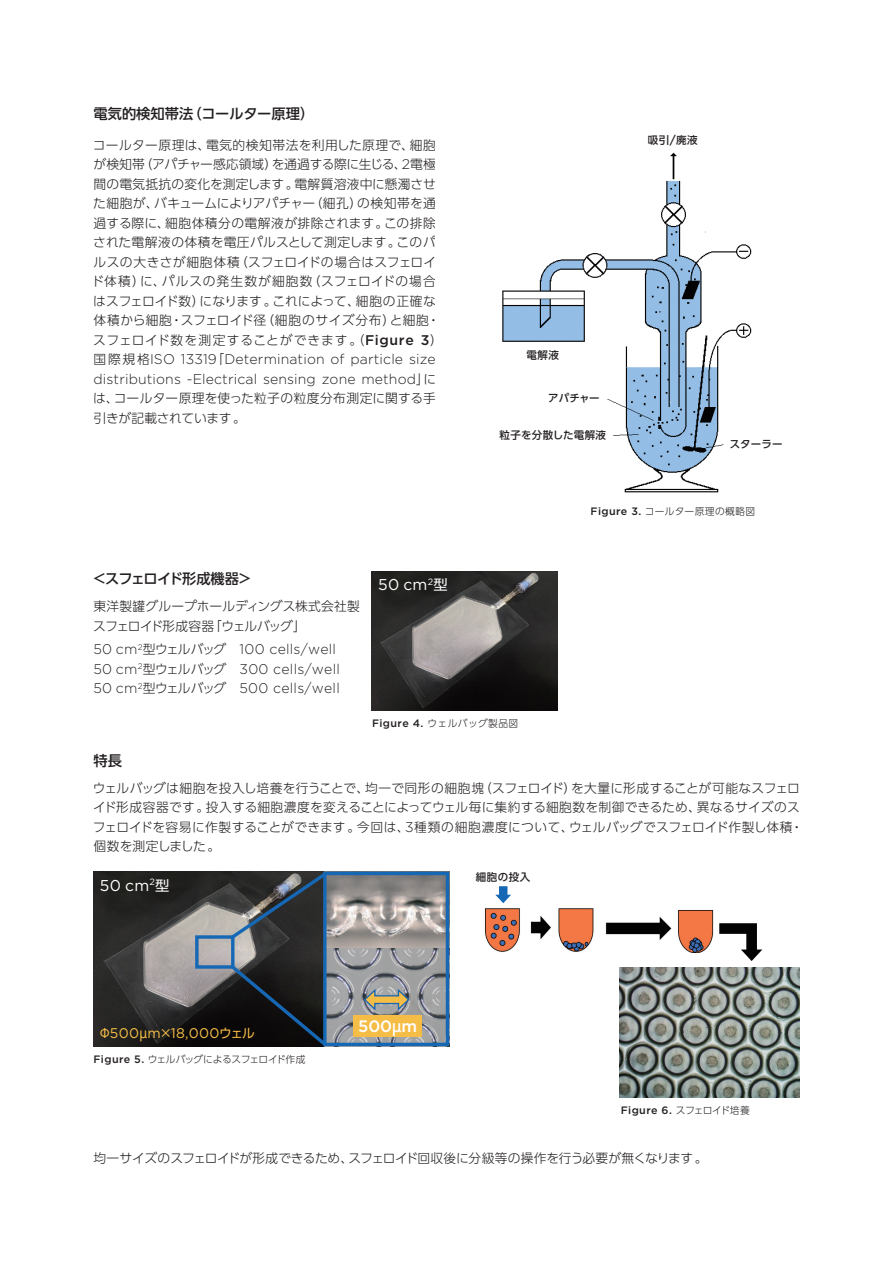
<style>
.page{position:relative;width:893px;height:1263px;background:#fff}
.page>*{position:absolute;margin:0;border:0;box-sizing:border-box;transform-origin:0 0}
.t1{font:500 16.5px "Gotham";color:#fff}
.t2{font:15.75px "Gotham";letter-spacing:.02em;color:#fff}
.t3{font:500 14.25px "UD Shin Go Pro";color:#231f20}
.t4{font:500 14.25px "UD Shin Go Pro";letter-spacing:-.06em;color:#231f20}
.t5{font:300 14.1px/19.5px "Gotham";letter-spacing:.01em;color:#231f20}
.t6{font:14.1px "Gotham";color:#f6bd46}
.t7{font:300 12.75px/19.5px "UD Shin Go Pro";letter-spacing:.01em;color:#231f20}
.t8{font:300 12.75px "UD Shin Go Pro";letter-spacing:-.02em;color:#231f20}
.t9{font:500 10.8px "Gotham";letter-spacing:.035em;color:#231f20}
.t10{font:500 10.5px "UD Shin Go Pro";letter-spacing:.03em;color:#231f20}
.t11{font:300 9.75px "UD Shin Go Pro";letter-spacing:.04em;color:#231f20}
.t12{font:300 9.75px "UD Shin Go Pro";letter-spacing:-.04em;color:#231f20}
.s1{font-family:"Gotham";font-size:14.1px}
.s2{font-family:"Gotham";font-weight:500;font-size:14.1px}
.s3{font-family:"UD Shin Go Pro";font-size:12.75px}
.s4{font-family:"UD Shin Go Pro";font-size:14.25px}
.s5{font-family:"Gotham";font-size:11.55px}
.s6{font-family:"Gotham";font-weight:500;font-size:10.8px}
.s7{font-family:"UD Shin Go Pro";font-size:15px}
.s8{font-family:"UD Shin Go Pro";font-weight:300;font-size:9.75px}
</style>
<div class="page">
<img style="left:372px;top:571px;width:185px;height:139px">
<img style="left:502px;top:152px;width:250px;height:341px">
<img style="left:620px;top:967px;width:179px;height:130px">
<img style="left:485px;top:908px;width:229px;height:45px">
<div style="left:499px;top:886px;width:8px;height:11px;background:#1768b4"></div>
<svg style="left:495px;top:895px;width:16px;height:8px"></svg>
<svg style="left:709px;top:918px;width:53px;height:43px"></svg>
<img style="left:94px;top:872px;width:351px;height:174px">
<div style="left:354px;top:1016px;width:68px;height:21px;background:#f6bd46"></div>
<div style="left:323px;top:872px;width:126px;height:174px;border:3px solid #1768b4"></div>
<div style="left:195px;top:935px;width:39px;height:34px;border:3px solid #1768b4"></div>
<svg style="left:226px;top:871px;width:104px;height:72px;background:#444a50"></svg>
<svg style="left:228px;top:962px;width:102px;height:85px;background:#1b2026"></svg>
<svg style="left:363px;top:987px;width:47px;height:25px"></svg>
<p class="t3" style="left:94px;top:102px;width:222px">電気的検知帯法（コールター原理）</p>
<p class="t7" style="left:91px;top:135px;width:359px">コールター原理は、電気的検知帯法を利用した原理で、細胞が検知帯（アパチャー感応領域）を通過する際に生じる、<span class="s1">2</span>電極間の電気抵抗の変化を測定します。電解質溶液中に懸濁させた細胞が、バキュームによりアパチャー（細孔）の検知帯を通過する際に、細胞体積分の電解液が排除されます。この排除された電解液の体積を電圧パルスとして測定します。このパルスの大きさが細胞体積（スフェロイドの場合はスフェロイド体積）に、パルスの発生数が細胞数（スフェロイドの場合はスフェロイド数）になります。これによって、細胞の正確な体積から細胞・スフェロイド径（細胞のサイズ分布）と細胞・スフェロイド数を測定することができます。（<span class="s2">Figure 3</span>）　</p>
<p class="t5" style="left:94px;top:349px;width:344px"><span class="s3">国際規格</span>ISO 13319<span class="s3">「</span>Determination of particle size distributions -Electrical sensing zone method<span class="s3">」に</span></p>
<p class="t7" style="left:93px;top:388px;width:344px">は、コールター原理を使った粒子の粒度分布測定に関する手引きが記載されています。</p>
<p class="t4" style="left:92px;top:567px;width:161px">＜スフェロイド形成機器＞</p>
<p class="t7" style="left:93px;top:596px;width:268px">東洋製罐グループホールディングス株式会社製スフェロイド形成容器「ウェルバッグ」</p>
<p class="t5" style="left:94px;top:639px;width:248px">50 cm<sup>2</sup><span class="s3">型ウェルバッグ　</span>100 cells/well<br>50 cm<sup>2</sup><span class="s3">型ウェルバッグ　</span>300 cells/well<br>50 cm<sup>2</sup><span class="s3">型ウェルバッグ　</span>500 cells/well</p>
<p class="t2" style="left:378px;top:575px;width:71px">50 cm<sup>2</sup><span class="s4">型</span></p>
<p class="t10" style="left:648px;top:132px;width:51px">吸引<span class="s5">/</span>廃液</p>
<p class="t10" style="left:526px;top:346px;width:34px">電解液</p>
<p class="t10" style="left:548px;top:390px;width:53px">アパチャー</p>
<p class="t10" style="left:499px;top:427px;width:108px">粒子を分散した電解液</p>
<p class="t10" style="left:730px;top:436px;width:54px">スターラー</p>
<p class="t11" style="left:591px;top:503px;width:166px"><span class="s6">Figure 3.</span> コールター原理の概略図</p>
<p class="t11" style="left:372px;top:716px;width:148px"><span class="s6">Figure 4.</span> ウェルバッグ製品図</p>
<p class="t3" style="left:94px;top:749px;width:30px">特長</p>
<p class="t7" style="left:93px;top:777px;width:712px">ウェルバッグは細胞を投入し培養を行うことで、均一で同形の細胞塊（スフェロイド）を大量に形成することが可能なスフェロイド形成容器です。投入する細胞濃度を変えることによってウェル毎に集約する細胞数を制御できるため、異なるサイズのスフェロイドを容易に作製することができます。今回は、<span class="s1">3</span>種類の細胞濃度について、ウェルバッグでスフェロイド作製し体積・個数を測定しました。</p>
<p class="t2" style="left:100px;top:875px;width:71px">50 cm<sup>2</sup><span class="s4">型</span></p>
<p class="t6" style="left:98px;top:1024px;width:158px"><span class="s3">Φ</span>500<span class="s3">µ</span>m<span class="s3">×</span>18,000<span class="s3">ウェル</span></p>
<p class="t1" style="left:358px;top:1015px;width:61px">500<span class="s7">µ</span>m</p>
<p class="t12" style="left:94px;top:1051px;width:213px"><span class="s6">Figure 5.</span> ウェルバッグによるスフェロイド作成</p>
<p class="t10" style="left:476px;top:868px;width:56px">細胞の投入</p>
<p class="t9" style="left:621px;top:1103px;width:130px">Figure 6. <span class="s8">スフェロイド培養</span></p>
<p class="t8" style="left:94px;top:1148px;width:616px">均一サイズのスフェロイドが形成できるため、スフェロイド回収後に分級等の操作を行う必要が無くなります。</p>
</div>
